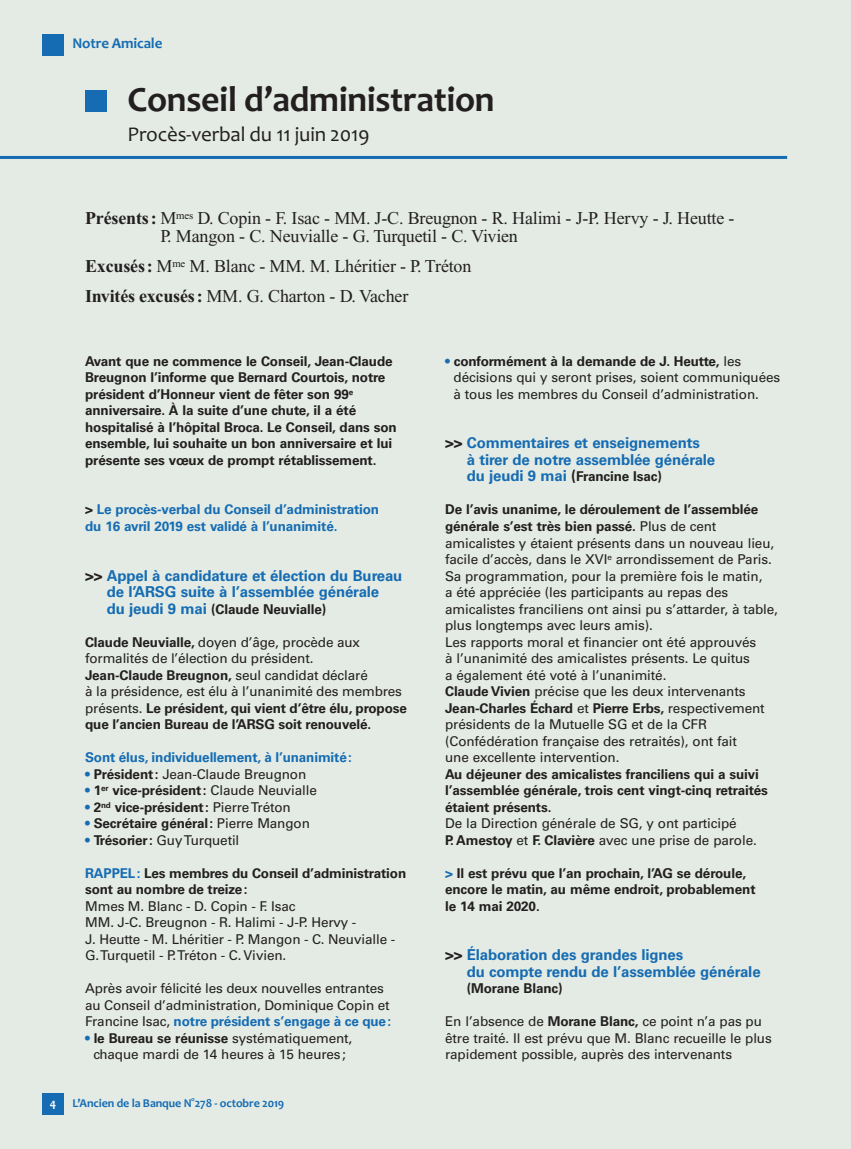
<style>
.page{position:relative;width:851px;height:1149px;background:#fff}
.page>*{position:absolute;margin:0;border:0;box-sizing:border-box;transform-origin:0 0}
.t1{font:700 36px "Candara";letter-spacing:-.01em;color:#231f20}
.t2{font:21px "Candara";letter-spacing:-.01em;color:#231f20}
.t3{font:18px/18px "Times New Roman";letter-spacing:-.01em;color:#231f20}
.t4{font:700 15px/16.5px "Univers";letter-spacing:-.01em;color:#166cb3}
.t5{font:700 15px "Candara";letter-spacing:-.01em;color:#166cb3}
.t6{font:13.5px/16.5px "Univers";letter-spacing:-.01em;color:#231f20}
.t7{font:700 13.5px/16.5px "Univers";letter-spacing:-.01em;color:#231f20}
.t8{font:700 13.5px/16.5px "Univers";letter-spacing:-.01em;color:#166cb3}
.t9{font:700 12px "Candara";letter-spacing:-.01em;color:#166cb3}
.t10{font:700 12px "Candara";color:#fff}
.s1{font-weight:700}
.s2{color:#231f20}
.s3{font-size:15px;color:#166cb3}
.s4{color:#166cb3}
.s5{font-weight:400;color:#166cb3}
.s6{font-weight:400}
.s7{font-weight:700;color:#166cb3}
.s8{font-size:15px}
</style>
<div class="page">
<div style="left:0;top:0;width:850px;height:1148px;background:#e3ebe4"></div>
<div style="left:43px;top:1093px;width:21px;height:21px;background:#166cb3"></div>
<hr style="left:0;top:156px;width:787px;height:3px;background:#166cb3">
<div style="left:85px;top:90px;width:21px;height:22px;background:#166cb3"></div>
<div style="left:43px;top:34px;width:21px;height:21px;background:#166cb3"></div>
<p class="t5" style="left:72px;top:34px;width:91px">Notre Amicale</p>
<h1 class="t1" style="left:128px;top:77px;width:368px">Conseil d’administration</h1>
<h2 class="t2" style="left:128px;top:121px;width:243px">Procès‐verbal du 11 juin 2019</h2>
<h3 class="t3" style="left:160px;top:209px;width:575px;text-indent:-75px"><span class="s1">Présents:</span> M<sup>mes</sup> D. Copin - F. Isac - MM. J-C. Breugnon - R. Halimi - J-P. Hervy - J. Heutte -<br>P. Mangon - C. Neuvialle - G. Turquetil - C. Vivien</h3>
<h3 class="t3" style="left:85px;top:251px;width:388px;line-height:30px"><span class="s1">Excusés:</span> M<sup>me</sup> M. Blanc - MM. M. Lhéritier - P. Tréton<br><span class="s1">Invités excusés:</span> MM. G. Charton - D. Vacher</h3>
<p class="t7" style="left:85px;top:353px;width:313px">Avant que ne commence le Conseil, Jean-Claude Breugnon l’informe que Bernard Courtois, notre président d’Honneur vient de fêter son 99<sup>e </sup>anniversaire. À la suite d’une chute, il a été hospitalisé à l’hôpital Broca. Le Conseil, dans son ensemble, lui souhaite un bon anniversaire et lui présente ses vœux de prompt rétablissement.</p>
<p class="t8" style="left:85px;top:501px;width:295px"><span class="s2">&gt;</span> Le procès-verbal du Conseil d’administration du 16 avril 2019 est validé à l’unanimité.</p>
<p class="t4" style="left:85px;top:567px;width:319px;text-align:center"><span class="s2">&gt;&gt;</span> Appel à candidature et élection du Bureau de l’ARSG suite à l’assemblée générale</p>
<p class="t7" style="left:107px;top:600px;width:221px"><span class="s3">du jeudi 9 mai</span> (Claude Neuvialle)</p>
<p class="t6" style="left:85px;top:633px;width:323px"><span class="s1">Claude Neuvialle,</span> doyen d’âge, procède aux formalités de l’élection du président.<br><span class="s1">Jean-Claude Breugnon,</span> seul candidat déclaré<br>à la présidence, est élu à l’unanimité des membres présents. <span class="s1">Le président, qui vient d’être élu, propose que l’ancien Bureau de l’ARSG soit renouvelé.</span></p>
<p class="t8" style="left:85px;top:749px;width:268px">Sont élus, individuellement, à l’unanimité:</p>
<p class="t6" style="left:85px;top:765px;width:223px"><span class="s4">•</span> <span class="s1">Président:</span> Jean-Claude Breugnon</p>
<p class="t7" style="left:85px;top:782px;width:233px"><span class="s5">•</span> 1<sup>er</sup> vice-président: <span class="s6">Claude Neuvialle</span></p>
<p class="t7" style="left:85px;top:798px;width:207px"><span class="s5">•</span> 2<sup>nd</sup> vice-président: <span class="s6">Pierre Tréton</span></p>
<p class="t7" style="left:85px;top:815px;width:226px"><span class="s5">•</span> Secrétaire général: <span class="s6">Pierre Mangon</span></p>
<p class="t6" style="left:85px;top:831px;width:156px"><span class="s4">•</span> <span class="s1">Trésorier:</span> Guy Turquetil</p>
<p class="t7" style="left:85px;top:864px;width:322px"><span class="s4">RAPPEL:</span> Les membres du Conseil d’administration sont au nombre de treize:</p>
<p class="t6" style="left:85px;top:897px;width:311px">Mmes M. Blanc - D. Copin - F. Isac<br>MM. J-C. Breugnon - R. Halimi - J-P. Hervy -<br>J. Heutte - M. Lhéritier - P. Mangon - C. Neuvialle - G.Turquetil - P. Tréton - C. Vivien.</p>
<p class="t6" style="left:85px;top:980px;width:307px">Après avoir félicité les deux nouvelles entrantes au Conseil d’administration, Dominique Copin et<br>Francine Isac, <span class="s7">notre président s’engage à ce que:</span></p>
<p class="t6" style="left:85px;top:1029px;width:269px;text-align:center"><span class="s4">•</span> <span class="s1">le Bureau se réunisse</span> systématiquement, chaque mardi de 14 heures à 15 heures;</p>
<p class="t10" style="left:50px;top:1095px;width:8px">4</p>
<p class="t9" style="left:72px;top:1095px;width:213px">L’Ancien de la Banque N°278 ‐ octobre 2019</p>
<p class="t6" style="left:453px;top:353px;width:328px;text-indent:-8px"><span class="s4">•</span> <span class="s1">conformément à la demande de J. Heutte,</span> les décisions qui y seront prises, soient communiquées à tous les membres du Conseil d’administration.</p>
<p class="t4" style="left:466px;top:435px;width:250px;text-indent:-22px"><span class="s2">&gt;&gt;</span> Commentaires et enseignements<br>à tirer de notre assemblée générale</p>
<p class="t7" style="left:466px;top:468px;width:197px"><span class="s3">du jeudi 9 mai</span> <span class="s8">(</span>Francine Isac)</p>
<p class="t6" style="left:445px;top:501px;width:334px"><span class="s1">De l’avis unanime, le déroulement de l’assemblée générale s’est très bien passé.</span> Plus de cent amicalistes y étaient présents dans un nouveau lieu, facile d’accès, dans le XVI<sup>e</sup> arrondissement de Paris.<br>Sa programmation, pour la première fois le matin,<br>a été appréciée (les participants au repas des amicalistes franciliens ont ainsi pu s’attarder, à table, plus longtemps avec leurs amis).<br>Les rapports moral et financier ont été approuvés<br>à l’unanimité des amicalistes présents. Le quitus<br>a également été voté à l’unanimité.<br><span class="s1">Claude Vivien</span> précise que les deux intervenants <span class="s1">Jean-Charles Échard</span> et <span class="s1">Pierre Erbs,</span> respectivement présidents de la Mutuelle SG et de la CFR (Confédération française des retraités), ont fait<br>une excellente intervention.</p>
<p class="t7" style="left:445px;top:765px;width:324px">Au déjeuner des amicalistes franciliens qui a suivi l’assemblée générale, trois cent vingt-cinq retraités étaient présents.</p>
<p class="t6" style="left:445px;top:815px;width:313px">De la Direction générale de SG, y ont participé<br><span class="s1">P. Amestoy</span> et <span class="s1">F. Clavière</span> avec une prise de parole.</p>
<p class="t7" style="left:445px;top:864px;width:312px"><span class="s4">&gt;</span> Il est prévu que l’an prochain, l’AG se déroule, encore le matin, au même endroit, probablement le 14 mai 2020.</p>
<p class="t4" style="left:466px;top:946px;width:295px;text-indent:-22px"><span class="s2">&gt;&gt;</span> Élaboration des grandes lignes<br>du compte rendu de l’assemblée générale</p>
<p class="t7" style="left:466px;top:980px;width:97px">(Morane Blanc)</p>
<p class="t6" style="left:445px;top:1013px;width:328px">En l’absence de <span class="s1">Morane Blanc,</span> ce point n’a pas pu être traité. Il est prévu que M. Blanc recueille le plus rapidement possible, auprès des intervenants</p>
</div>
